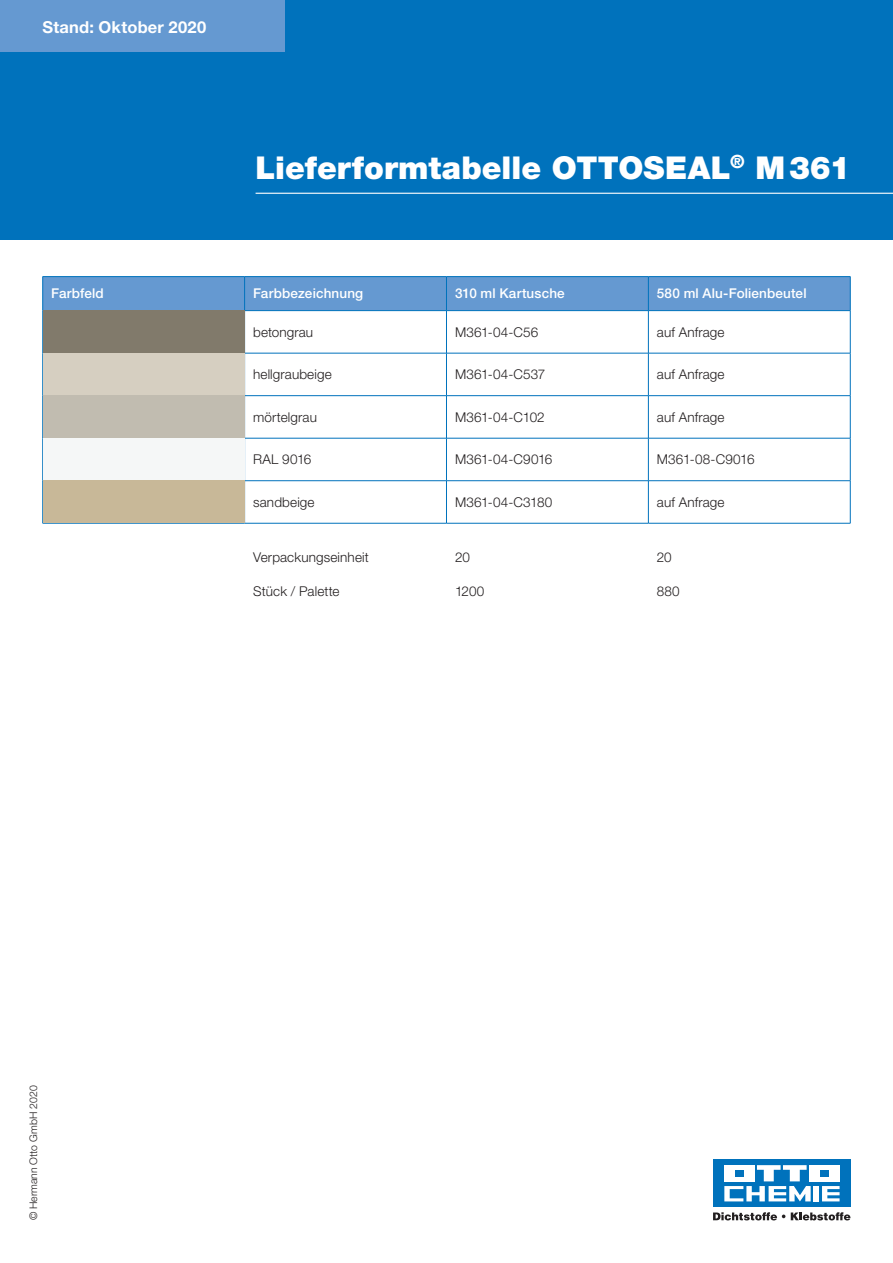
<style>
.page{position:relative;width:893px;height:1263px;background:#fff}
.page>*{position:absolute;margin:0;border:0;box-sizing:border-box;transform-origin:0 0}
.t1{font:900 42px "Helvetica Neue LT Pro";letter-spacing:.01em;color:#fff}
.t2{font:900 31.5px "Helvetica Neue LT Pro";color:#fff}
.t3{font:700 16.5px "Helvetica Neue LT Pro";letter-spacing:.015em;color:#fff}
.t4{font:300 13.5px "Helvetica Neue LT Pro";letter-spacing:.01em;color:#231f20}
.t5{font:500 13.5px "Helvetica Neue LT Pro";letter-spacing:.01em;color:#fff}
.t6{font:300 10.5px "Helvetica Neue LT Pro";color:#231f20}
</style>
<div class="page">
<div style="left:0;top:0;width:893px;height:240px;background:#0072bc"></div>
<div style="left:0;top:0;width:285px;height:51px;background:#6599d1"></div>
<hr style="left:256px;top:193px;width:637px;height:1px;background:#fff">
<div style="left:43px;top:277px;width:807px;height:33px;background:#6599d1"></div>
<hr style="left:43px;top:276px;width:202px;height:1px;background:#0072bc">
<hr style="left:42px;top:277px;width:1px;height:33px;background:#0072bc">
<hr style="left:245px;top:276px;width:201px;height:1px;background:#0072bc">
<hr style="left:244px;top:277px;width:1px;height:33px;background:#0072bc">
<hr style="left:446px;top:276px;width:202px;height:1px;background:#0072bc">
<hr style="left:446px;top:277px;width:1px;height:33px;background:#0072bc">
<hr style="left:648px;top:276px;width:202px;height:1px;background:#0072bc">
<hr style="left:648px;top:277px;width:1px;height:33px;background:#0072bc">
<hr style="left:850px;top:277px;width:1px;height:33px;background:#0072bc">
<hr style="left:43px;top:310px;width:202px;height:1px;background:#0072bc">
<hr style="left:42px;top:311px;width:1px;height:42px;background:#0072bc">
<hr style="left:245px;top:310px;width:201px;height:1px;background:#0072bc">
<hr style="left:244px;top:311px;width:1px;height:42px;background:#0072bc">
<hr style="left:446px;top:310px;width:202px;height:1px;background:#0072bc">
<hr style="left:446px;top:311px;width:1px;height:42px;background:#0072bc">
<hr style="left:648px;top:310px;width:202px;height:1px;background:#0072bc">
<hr style="left:648px;top:311px;width:1px;height:42px;background:#0072bc">
<hr style="left:850px;top:311px;width:1px;height:42px;background:#0072bc">
<hr style="left:42px;top:353px;width:1px;height:42px;background:#0072bc">
<hr style="left:245px;top:353px;width:201px;height:1px;background:#0072bc">
<hr style="left:244px;top:353px;width:1px;height:42px;background:#0072bc">
<hr style="left:446px;top:353px;width:202px;height:1px;background:#0072bc">
<hr style="left:446px;top:353px;width:1px;height:42px;background:#0072bc">
<hr style="left:648px;top:353px;width:202px;height:1px;background:#0072bc">
<hr style="left:648px;top:353px;width:1px;height:42px;background:#0072bc">
<hr style="left:850px;top:353px;width:1px;height:42px;background:#0072bc">
<hr style="left:43px;top:395px;width:202px;height:1px;background:#0072bc">
<hr style="left:42px;top:396px;width:1px;height:42px;background:#0072bc">
<hr style="left:245px;top:395px;width:201px;height:1px;background:#0072bc">
<hr style="left:244px;top:396px;width:1px;height:42px;background:#0072bc">
<hr style="left:446px;top:395px;width:202px;height:1px;background:#0072bc">
<hr style="left:446px;top:396px;width:1px;height:42px;background:#0072bc">
<hr style="left:648px;top:395px;width:202px;height:1px;background:#0072bc">
<hr style="left:648px;top:396px;width:1px;height:42px;background:#0072bc">
<hr style="left:850px;top:396px;width:1px;height:42px;background:#0072bc">
<hr style="left:42px;top:438px;width:1px;height:42px;background:#0072bc">
<hr style="left:245px;top:438px;width:201px;height:1px;background:#0072bc">
<hr style="left:244px;top:438px;width:1px;height:42px;background:#0072bc">
<hr style="left:446px;top:438px;width:202px;height:1px;background:#0072bc">
<hr style="left:446px;top:438px;width:1px;height:42px;background:#0072bc">
<hr style="left:648px;top:438px;width:202px;height:1px;background:#0072bc">
<hr style="left:648px;top:438px;width:1px;height:42px;background:#0072bc">
<hr style="left:850px;top:438px;width:1px;height:42px;background:#0072bc">
<hr style="left:43px;top:480px;width:202px;height:1px;background:#0072bc">
<hr style="left:42px;top:481px;width:1px;height:42px;background:#0072bc">
<hr style="left:245px;top:480px;width:201px;height:1px;background:#0072bc">
<hr style="left:244px;top:481px;width:1px;height:42px;background:#0072bc">
<hr style="left:446px;top:480px;width:202px;height:1px;background:#0072bc">
<hr style="left:446px;top:481px;width:1px;height:42px;background:#0072bc">
<hr style="left:648px;top:480px;width:202px;height:1px;background:#0072bc">
<hr style="left:648px;top:481px;width:1px;height:42px;background:#0072bc">
<hr style="left:850px;top:481px;width:1px;height:42px;background:#0072bc">
<hr style="left:43px;top:523px;width:202px;height:1px;background:#0072bc">
<hr style="left:245px;top:523px;width:201px;height:1px;background:#0072bc">
<hr style="left:446px;top:523px;width:202px;height:1px;background:#0072bc">
<hr style="left:648px;top:523px;width:202px;height:1px;background:#0072bc">
<div style="left:43px;top:311px;width:201px;height:42px;background:#817a6b"></div>
<div style="left:43px;top:353px;width:201px;height:42px;background:#d6cfc1"></div>
<div style="left:43px;top:396px;width:201px;height:42px;background:#c1bcb0"></div>
<div style="left:43px;top:438px;width:201px;height:42px;background:#f5f7f7"></div>
<div style="left:43px;top:481px;width:201px;height:42px;background:#c8b898"></div>
<div style="left:713px;top:1160px;width:137px;height:47px;background:#0072bc"></div>
<div style="left:809px;top:1165px;width:31px;height:16px;background:#fff"></div>
<div style="left:820px;top:1170px;width:9px;height:7px;background:#0072bc"></div>
<svg style="left:724px;top:1165px;width:87px;height:36px"></svg>
<div style="left:813px;top:1186px;width:6px;height:15px;background:#fff"></div>
<svg style="left:822px;top:1186px;width:18px;height:15px"></svg>
<svg style="left:713px;top:1212px;width:72px;height:8px"></svg>
<svg style="left:791px;top:1212px;width:59px;height:8px"></svg>
<p class="t3" style="left:43px;top:17px;width:165px">Stand: Oktober 2020</p>
<h2 class="t2" style="left:256px;top:149px;width:596px">Lieferformtabelle OTTOSEAL<sup>®</sup> M361</h2>
<h1 class="t1" style="left:250px;top:160px;width:602px">Haftung auf Wandpaneelen</h1>
<p class="t5" style="left:51px;top:286px;width:54px">Farbfeld</p>
<p class="t5" style="left:253px;top:286px;width:112px">Farbbezeichnung</p>
<p class="t5" style="left:455px;top:286px;width:111px">310 ml Kartusche</p>
<p class="t5" style="left:657px;top:286px;width:151px">580 ml Alu-Folienbeutel</p>
<p class="t4" style="left:253px;top:324px;width:62px">betongrau</p>
<p class="t4" style="left:455px;top:324px;width:85px">M361-04-C56</p>
<p class="t4" style="left:657px;top:324px;width:69px">auf Anfrage</p>
<p class="t4" style="left:253px;top:366px;width:80px">hellgraubeige</p>
<p class="t4" style="left:455px;top:366px;width:92px">M361-04-C537</p>
<p class="t4" style="left:657px;top:366px;width:69px">auf Anfrage</p>
<p class="t4" style="left:253px;top:409px;width:65px">mörtelgrau</p>
<p class="t4" style="left:455px;top:409px;width:91px">M361-04-C102</p>
<p class="t4" style="left:657px;top:409px;width:69px">auf Anfrage</p>
<p class="t4" style="left:253px;top:451px;width:60px">RAL 9016</p>
<p class="t4" style="left:455px;top:451px;width:99px">M361-04-C9016</p>
<p class="t4" style="left:657px;top:451px;width:99px">M361-08-C9016</p>
<p class="t4" style="left:253px;top:494px;width:63px">sandbeige</p>
<p class="t4" style="left:455px;top:494px;width:99px">M361-04-C3180</p>
<p class="t4" style="left:657px;top:494px;width:69px">auf Anfrage</p>
<p class="t6" style="left:27px;top:1220px;width:136px;rotate:-90deg">© Hermann Otto GmbH 2020</p>
<p class="t4" style="left:253px;top:549px;width:117px">Verpackungseinheit</p>
<p class="t4" style="left:455px;top:549px;width:16px">20</p>
<p class="t4" style="left:657px;top:549px;width:16px">20</p>
<p class="t4" style="left:253px;top:583px;width:88px">Stück / Palette</p>
<p class="t4" style="left:455px;top:583px;width:31px">1200</p>
<p class="t4" style="left:657px;top:583px;width:24px">880</p>
</div>
